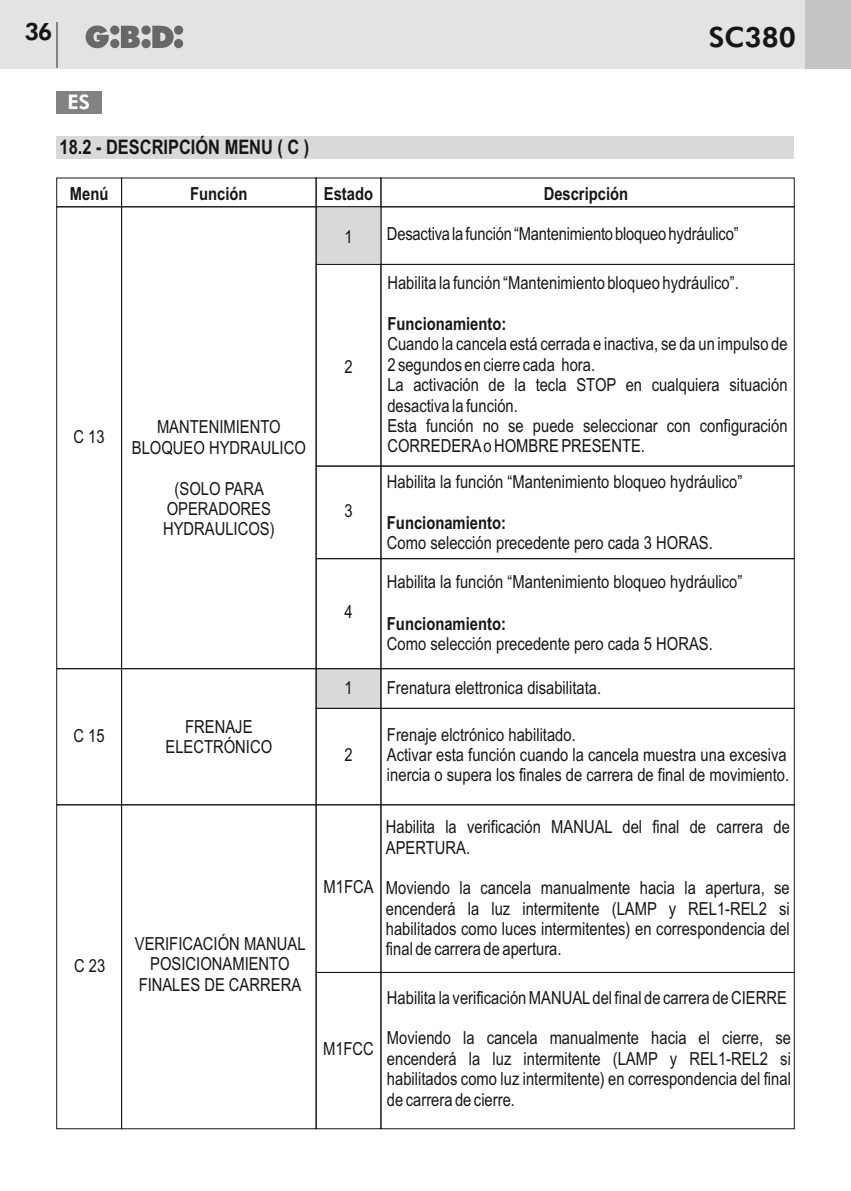
<style>
.page{position:relative;width:851px;height:1191px;background:#fff}
.page>*{position:absolute;margin:0;border:0;box-sizing:border-box;transform-origin:0 0}
.t1{font:800 28px "Futura BT";color:#151616}
.t2{font:800 24px "Futura BT";color:#151616}
.t3{font:700 20px "Arial Narrow";color:#151616}
.t4{font:800 20px "Futura BT";color:#fff}
.t5{font:18px/20.4px "Arial Narrow";color:#151616;text-align:center}
.t6{font:700 18px "Arial Narrow";color:#151616}
.t7{font:700 16px "Arial Narrow";color:#151616}
</style>
<div class="page">
<div style="left:0;top:0;width:850px;height:68px;background:#e3e3e3"></div>
<div style="left:805px;top:0;width:45px;height:68px;background:#c5c5c5"></div>
<svg style="left:86px;top:26px;width:97px;height:22px"></svg>
<hr style="left:56px;top:23px;width:2px;height:45px;background:#818281">
<hr style="left:850px;top:0;width:1px;height:68px;background:#c5c5c5">
<div style="left:57px;top:91px;width:45px;height:22px;background:#818281"></div>
<div style="left:316px;top:669px;width:64px;height:39px;background:#d9d9da"></div>
<div style="left:57px;top:136px;width:737px;height:23px;background:#d9d9da"></div>
<div style="left:56px;top:178px;width:66px;height:29px;border:1px solid #151616"></div>
<div style="left:380px;top:178px;width:414px;height:29px;border:1px solid #151616"></div>
<div style="left:316px;top:178px;width:65px;height:29px;border:1px solid #151616"></div>
<div style="left:121px;top:178px;width:195px;height:29px;border:1px solid #151616"></div>
<div style="left:316px;top:264px;width:65px;height:202px;border:1px solid #151616"></div>
<div style="left:380px;top:207px;width:414px;height:58px;border:1px solid #151616"></div>
<svg style="left:315px;top:206px;width:66px;height:59px;background:#cccccd"></svg>
<div style="left:380px;top:466px;width:414px;height:93px;border:1px solid #151616"></div>
<div style="left:316px;top:466px;width:65px;height:93px;border:1px solid #151616"></div>
<div style="left:380px;top:558px;width:414px;height:111px;border:1px solid #151616"></div>
<div style="left:380px;top:708px;width:414px;height:97px;border:1px solid #151616"></div>
<div style="left:380px;top:668px;width:414px;height:40px;border:1px solid #151616"></div>
<div style="left:316px;top:558px;width:65px;height:111px;border:1px solid #151616"></div>
<div style="left:316px;top:708px;width:65px;height:97px;border:1px solid #151616"></div>
<div style="left:56px;top:668px;width:66px;height:137px;border:1px solid #151616"></div>
<div style="left:56px;top:207px;width:66px;height:462px;border:1px solid #151616"></div>
<div style="left:380px;top:804px;width:414px;height:168px;border:1px solid #151616"></div>
<div style="left:316px;top:804px;width:65px;height:168px;border:1px solid #151616"></div>
<div style="left:380px;top:972px;width:414px;height:157px;border:1px solid #151616"></div>
<div style="left:316px;top:972px;width:65px;height:157px;border:1px solid #151616"></div>
<div style="left:121px;top:804px;width:195px;height:325px;border:1px solid #151616"></div>
<div style="left:56px;top:804px;width:66px;height:325px;border:1px solid #151616"></div>
<h2 class="t2" style="left:24px;top:22px;width:29px">36</h2>
<h1 class="t1" style="left:708px;top:26px;width:89px">SC380</h1>
<p class="t4" style="left:67px;top:94px;width:24px">ES</p>
<p class="t3" style="left:60px;top:140px;width:251px">18.2 - DESCRIPCIÓN MENU ( C )</p>
<p class="t7" style="left:60px;top:141px;width:162px">DESRCIZIONE MENU ( A )</p>
<p class="t6" style="left:70px;top:187px;width:40px">Menú</p>
<p class="t6" style="left:190px;top:187px;width:59px">Función</p>
<p class="t6" style="left:324px;top:187px;width:51px">Estado</p>
<p class="t6" style="left:543px;top:187px;width:86px">Descripción</p>
<p class="t5" style="left:74px;top:428px;width:33px">C 13</p>
<p class="t5" style="left:74px;top:727px;width:33px">C 15</p>
<p class="t5" style="left:74px;top:957px;width:33px">C 23</p>
<p class="t5" style="left:132px;top:418px;width:175px">MANTENIMIENTO<br>BLOQUEO HYDRAULICO</p>
<p class="t5" style="left:163px;top:480px;width:113px">(SOLO PARA<br>OPERADORES<br>HYDRAULICOS)</p>
<p class="t5" style="left:344px;top:228px;width:10px">1</p>
<p class="t5" style="left:387px;top:225px;width:353px">Desactivalafunción“Mantenimientobloqueohydráulico”</p>
<p class="t5" style="left:344px;top:358px;width:10px">2</p>
<p class="t5" style="left:344px;top:502px;width:10px">3</p>
<p class="t5" style="left:344px;top:603px;width:10px">4</p>
<p class="t5" style="left:344px;top:679px;width:10px">1</p>
<p class="t5" style="left:387px;top:274px;width:353px">Habilita la función “Mantenimiento bloqueo hydráulico”.</p>
<p class="t6" style="left:387px;top:317px;width:120px">Funcionamiento:</p>
<p class="t5" style="left:387px;top:336px;width:402px;text-align:left">Cuando la cancela está cerrada e inactiva, se da un impulso de 2 segundos en cierre cada hora.<br>La activación de la tecla STOP en cualquiera situación desactiva la función.<br>Esta función no se puede seleccionar con configuración CORREDERAo HOMBRE PRESENTE.</p>
<p class="t5" style="left:387px;top:473px;width:357px">Habilita la función “Mantenimiento bloqueo hydráulico”</p>
<p class="t6" style="left:387px;top:516px;width:120px">Funcionamiento:</p>
<p class="t5" style="left:387px;top:534px;width:327px">Como selección precedente pero cada 3 HORAS.</p>
<p class="t5" style="left:387px;top:573px;width:357px">Habilita la función “Mantenimiento bloqueo hydráulico”</p>
<p class="t6" style="left:387px;top:616px;width:120px">Funcionamiento:</p>
<p class="t5" style="left:387px;top:635px;width:327px">Como selección precedente pero cada 5 HORAS.</p>
<p class="t5" style="left:387px;top:679px;width:216px">Frenatura elettronica disabilitata.</p>
<p class="t5" style="left:165px;top:718px;width:108px">FRENAJE<br>ELECTRÓNICO</p>
<p class="t5" style="left:387px;top:725px;width:403px;text-align:left">Frenaje elctrónico habilitado.<br>Activar esta función cuando la cancela muestra una excesiva inercia o supera los finales de carrera de final de movimiento.</p>
<p class="t5" style="left:344px;top:746px;width:10px">2</p>
<p class="t5" style="left:135px;top:935px;width:172px">VERIFICACIÓN MANUAL<br>POSICIONAMIENTO<br>FINALES DE CARRERA</p>
<p class="t5" style="left:323px;top:878px;width:52px">M1FCA</p>
<p class="t5" style="left:386px;top:818px;width:405px;text-align:left">Habilita la verificación MANUAL del final de carrera de<br>APERTURA.</p>
<p class="t5" style="left:386px;top:879px;width:405px;text-align:justify">Moviendo la cancela manualmente hacia la apertura, se encenderá la luz intermitente (LAMP y REL1-REL2 si habilitados como luces intermitentes) en correspondencia del final de carrera de apertura.</p>
<p class="t5" style="left:323px;top:1040px;width:52px">M1FCC</p>
<p class="t5" style="left:387px;top:988px;width:401px">Habilita la verificación MANUALdel final de carrera de CIERRE</p>
<p class="t5" style="left:387px;top:1029px;width:405px;text-align:justify">Moviendo la cancela manualmente hacia el cierre, se encenderá la luz intermitente (LAMP y REL1-REL2 si habilitados como luz intermitente) en correspondencia del final de carrera de cierre.</p>
</div>
